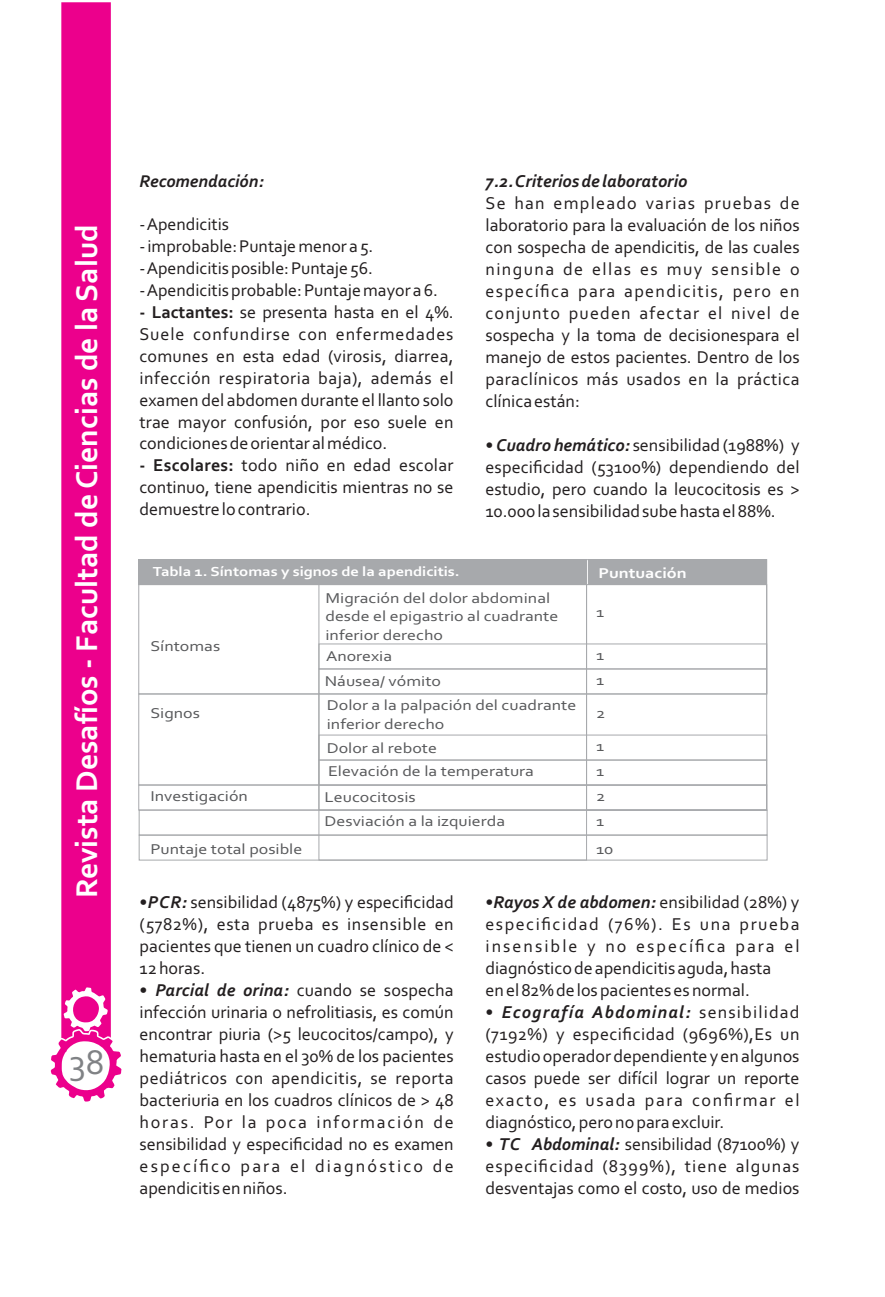
<style>
.page{position:relative;width:885px;height:1297px;background:#fff}
.page>*{position:absolute;margin:0;border:0;box-sizing:border-box;transform-origin:0 0}
.t1{font:36px "Corbel";color:#808285}
.t2{font:700 31.5px "Corbel";color:#fff}
.t3{font:18px/21.9px "Corbel";color:#231f20;text-align:justify}
.t4{font:italic 700 18px "Corbel";color:#231f20}
.t5{font:17.85px/21.8px "Corbel";color:#231f20}
.t6{font:italic 700 17.85px "Corbel";color:#231f20}
.t7{font:15px/25px "Corbel";color:#58595b;scale:1.19 1}
.t8{font:700 15px "Corbel";color:#fff;scale:1.19 1}
.t9{font:700 13.8px "Corbel";color:#fff;scale:1.19 1}
.s1{font-weight:700}
.s2{font-weight:700;font-style:italic}
</style>
<div class="page">
<div style="left:318px;top:643px;width:449px;height:26px;border:1px solid #a7a9ac"></div>
<div style="left:318px;top:668px;width:449px;height:26px;border:1px solid #a7a9ac"></div>
<div style="left:138px;top:693px;width:181px;height:92px;border:1px solid #a7a9ac"></div>
<div style="left:318px;top:735px;width:449px;height:25px;border:1px solid #a7a9ac"></div>
<div style="left:318px;top:760px;width:449px;height:25px;border:1px solid #a7a9ac"></div>
<div style="left:139px;top:560px;width:180px;height:25px;background:#a7a9ac"></div>
<div style="left:319px;top:560px;width:267px;height:25px;background:#a7a9ac"></div>
<div style="left:588px;top:560px;width:178px;height:25px;background:#a7a9ac"></div>
<div style="left:319px;top:559px;width:267px;height:301px;border:1px solid #a7a9ac"></div>
<div style="left:138px;top:785px;width:629px;height:25px;border:1px solid #a7a9ac"></div>
<div style="left:139px;top:810px;width:628px;height:25px;border:1px solid #a7a9ac"></div>
<div style="left:139px;top:835px;width:628px;height:25px;border:1px solid #a7a9ac"></div>
<svg style="left:50px;top:2px;width:72px;height:1100px;fill:#ec008c"></svg>
<h2 class="t2" style="left:74px;top:898px;width:675px;rotate:-90deg">Revista Desafíos ‐ Facultad de Ciencias de la Salud</h2>
<h1 class="t1" style="left:70px;top:1047px;width:36px">38</h1>
<p class="t6" style="left:139px;top:173px;width:126px">Recomendación:</p>
<p class="t5" style="left:139px;top:215px;width:300px">‐ Apendicitis<br>‐ improbable: Puntaje menor a 5.<br>‐ Apendicitis posible: Puntaje 56.<br>‐ Apendicitis probable: Puntaje mayor a 6.</p>
<p class="t3" style="left:139px;top:302px;width:316px;text-align:left"><span class="s1">‐ Lactantes:</span> se presenta hasta en el 4%.<br>Suele confundirse con enfermedades comunes en esta edad (virosis, diarrea, infección respiratoria baja), además el examen del abdomen durante el llanto solo trae mayor confusión, por eso suele en condiciones de orientar al médico.<br><span class="s1">‐ Escolares:</span> todo niño en edad escolar continuo, tiene apendicitis mientras no se demuestre lo contrario.</p>
<p class="t9" style="left:153px;top:566px;width:259px">Tabla 1. Síntomas y signos de la apendicitis.</p>
<p class="t4" style="left:485px;top:173px;width:203px">7.2. Criterios de laboratorio</p>
<p class="t3" style="left:485px;top:194px;width:316px">Se han empleado varias pruebas de laboratorio para la evaluación de los niños con sospecha de apendicitis, de las cuales ninguna de ellas es muy sensible o específica para apendicitis, pero en conjunto pueden afectar el nivel de sospecha y la toma de decisionespara el manejo de estos pacientes. Dentro de los paraclínicos más usados en la práctica clínica están:</p>
<p class="t3" style="left:485px;top:435px;width:315px">• <span class="s2">Cuadro hemático:</span> sensibilidad (1988%) y especificidad (53100%) dependiendo del estudio, pero cuando la leucocitosis es &gt; 10.000 la sensibilidad sube hasta el 88%.</p>
<p class="t8" style="left:598px;top:567px;width:76px">Puntuación</p>
<p class="t7" style="left:150px;top:635px;width:60px">Síntomas</p>
<p class="t7" style="left:325px;top:590px;width:197px;line-height:18.3px">Migración del dolor abdominal desde el epigastrio al cuadrante inferior derecho</p>
<p class="t7" style="left:325px;top:645px;width:99px">Anorexia<br>Náusea/ vómito</p>
<p class="t7" style="left:150px;top:701px;width:43px">Signos</p>
<p class="t7" style="left:327px;top:697px;width:211px;line-height:18.3px">Dolor a la palpación del cuadrante inferior derecho</p>
<p class="t7" style="left:326px;top:737px;width:176px;line-height:23.5px">Dolor al rebote<br>Elevación de la temperatura</p>
<p class="t7" style="left:150px;top:785px;width:84px">Investigación</p>
<p class="t7" style="left:324px;top:787px;width:153px;line-height:23.9px">Leucocitosis<br>Desviación a la izquierda</p>
<p class="t7" style="left:150px;top:837px;width:129px">Puntaje total posible</p>
<p class="t7" style="left:596px;top:600px;width:8px">1</p>
<p class="t7" style="left:596px;top:644px;width:8px">1<br>1</p>
<p class="t7" style="left:596px;top:701px;width:9px">2</p>
<p class="t7" style="left:596px;top:735px;width:9px;text-align:justify">1<br>1<br>2<br>1</p>
<p class="t7" style="left:596px;top:837px;width:16px">10</p>
<p class="t3" style="left:140px;top:893px;width:315px">•<span class="s2">PCR:</span> sensibilidad (4875%) y especificidad (5782%), esta prueba es insensible en pacientes que tienen un cuadro clínico de &lt; 12 horas.</p>
<p class="t3" style="left:139px;top:981px;width:315px">• <span class="s2">Parcial de orina:</span> cuando se sospecha infección urinaria o nefrolitiasis, es común encontrar piuria (&gt;5 leucocitos/campo), y hematuria hasta en el 30% de los pacientes pediátricos con apendicitis, se reporta bacteriuria en los cuadros clínicos de &gt; 48 horas. Por la poca información de sensibilidad y especificidad no es examen específico para el diagnóstico de apendicitis en niños.</p>
<p class="t3" style="left:485px;top:893px;width:315px;text-align:left">•<span class="s2">Rayos X de abdomen:</span> ensibilidad (28%) y especificidad (76%). Es una prueba insensible y no específica para el diagnóstico de apendicitis aguda, hasta<br>en el 82% de los pacientes es normal.</p>
<p class="t3" style="left:485px;top:1003px;width:315px">• <span class="s2">Ecografía Abdominal:</span> sensibilidad (7192%) y especificidad (9696%),Es un estudio operador dependiente y en algunos casos puede ser difícil lograr un reporte exacto, es usada para confirmar el diagnóstico, pero no para excluir.</p>
<p class="t3" style="left:485px;top:1134px;width:315px">• <span class="s2">TC Abdominal:</span> sensibilidad (87100%) y especificidad (8399%), tiene algunas desventajas como el costo, uso de medios</p>
</div>
